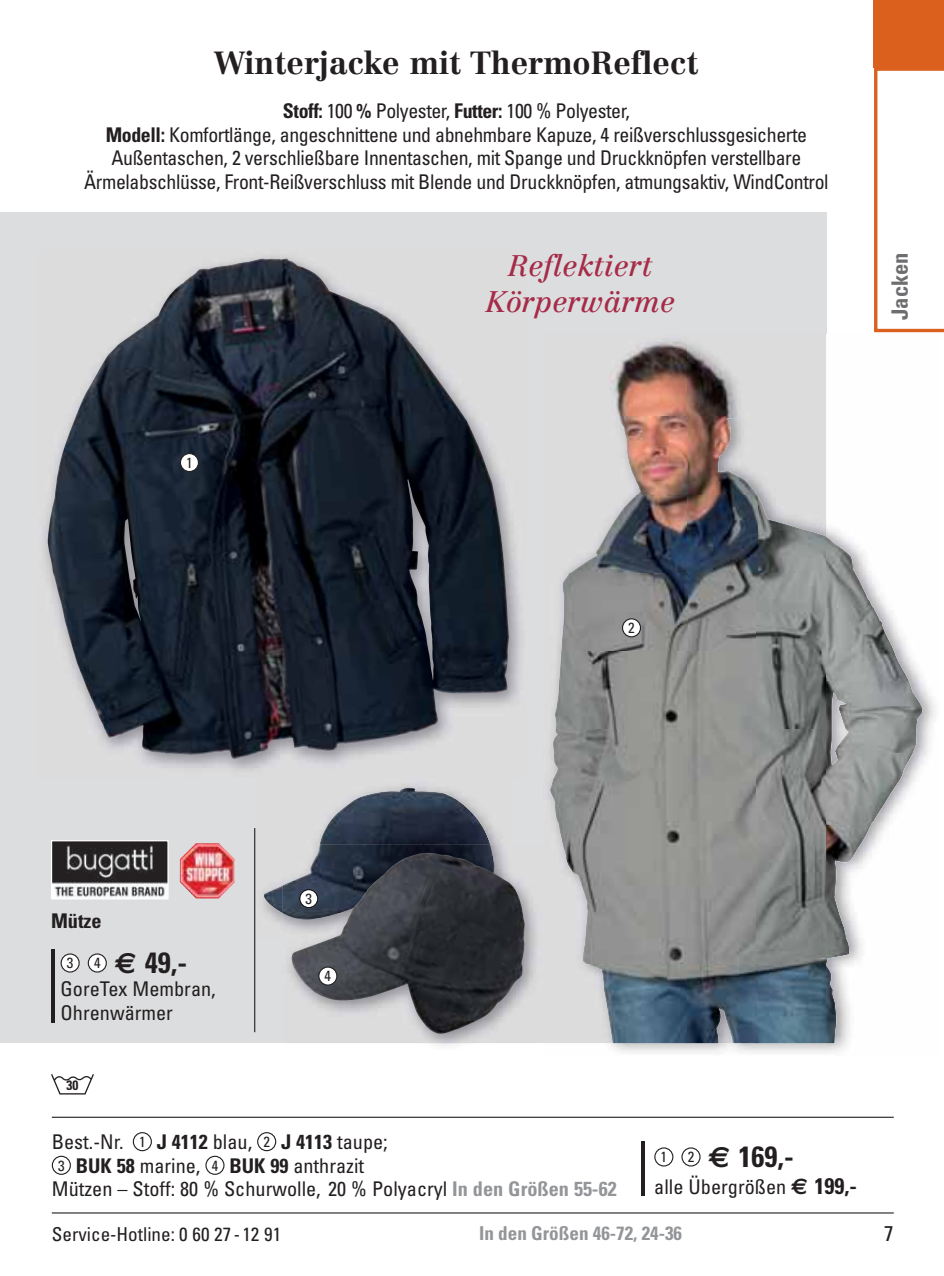
<style>
.page{position:relative;width:944px;height:1276px;background:#fff}
.page>*{position:absolute;margin:0;border:0;box-sizing:border-box;transform-origin:0 0}
.t1{font:700 31.5px "Centennial LT Std";color:#231f20}
.t2{font:italic 29.25px/36px "Centennial LT Std";color:#a62b48;text-align:center}
.t3{font:700 condensed 29.25px "Univers";color:#231f20}
.t4{font:700 condensed 22.5px "Univers";color:#6d6e70}
.t5{font:condensed 21.38px "Univers";color:#231f20}
.t6{font:condensed 20.25px/23.6px "Univers";letter-spacing:-.02em;color:#231f20;text-align:center}
.t7{font:condensed 20.25px/23.6px "Univers";color:#231f20}
.t8{font:700 condensed 20.25px "Univers";color:#231f20}
.t9{font:condensed 19.12px "Univers";color:#231f20}
.t10{font:700 condensed 19.12px "Univers";color:#939598}
.t11{font:condensed 14.62px "Univers";color:#231f20}
.s1{font-weight:700}
.s2{font-weight:400;font-size:14.62px}
.s3{font-family:"Euro Sans";font-stretch:normal}
.s4{font-size:14.62px}
.s5{font-weight:700;color:#939598}
.s6{font-family:"Euro Sans";font-weight:700;font-stretch:normal;font-size:22.5px}
.s7{font-weight:700;font-size:22.5px}
</style>
<div class="page">
<hr style="left:52px;top:1212px;width:842px;height:1px;background:#231f20">
<div style="left:0;top:212px;width:826px;height:831px;background:#dcddde"></div>
<hr style="left:52px;top:1116px;width:842px;height:1px;background:#231f20">
<div style="left:133px;top:1132px;width:19px;height:19px;border:1px solid #231f20;border-radius:50%"></div>
<div style="left:257px;top:1132px;width:19px;height:19px;border:1px solid #231f20;border-radius:50%"></div>
<div style="left:52px;top:1155px;width:19px;height:19px;border:1px solid #231f20;border-radius:50%"></div>
<div style="left:205px;top:1155px;width:20px;height:19px;border:1px solid #231f20;border-radius:50%"></div>
<img style="left:47px;top:258px;width:462px;height:502px">
<div style="left:180px;top:453px;width:18px;height:18px;background:#fff;border-radius:50%"></div>
<div style="left:180px;top:453px;width:19px;height:19px;border:1px solid #231f20;border-radius:50%"></div>
<img style="left:608px;top:526px;width:328px;height:528px">
<img style="left:826px;top:536px;width:49px;height:72px">
<img style="left:826px;top:608px;width:70px;height:218px">
<img style="left:826px;top:826px;width:45px;height:72px">
<img style="left:826px;top:898px;width:24px;height:145px">
<img style="left:610px;top:339px;width:78px;height:78px">
<img style="left:688px;top:343px;width:69px;height:622px">
<img style="left:618px;top:417px;width:70px;height:78px">
<img style="left:757px;top:494px;width:69px;height:549px">
<img style="left:568px;top:495px;width:120px;height:78px">
<img style="left:550px;top:573px;width:138px;height:314px">
<img style="left:581px;top:886px;width:107px;height:79px">
<img style="left:589px;top:965px;width:168px;height:78px">
<img style="left:264px;top:787px;width:226px;height:126px">
<hr style="left:51px;top:948px;width:3px;height:74px;background:#231f20">
<div style="left:61px;top:954px;width:18px;height:18px;background:#fff;border-radius:50%"></div>
<div style="left:61px;top:953px;width:19px;height:19px;border:1px solid #231f20;border-radius:50%"></div>
<div style="left:88px;top:954px;width:18px;height:18px;background:#fff;border-radius:50%"></div>
<div style="left:88px;top:953px;width:19px;height:19px;border:1px solid #231f20;border-radius:50%"></div>
<hr style="left:254px;top:828px;width:1px;height:204px;background:#231f20">
<svg style="left:51px;top:840px;width:118px;height:60px;background:#6a696a"></svg>
<hr style="left:642px;top:1141px;width:3px;height:54px;background:#231f20">
<div style="left:654px;top:1147px;width:19px;height:19px;border:1px solid #231f20;border-radius:50%"></div>
<div style="left:681px;top:1147px;width:20px;height:19px;border:1px solid #231f20;border-radius:50%"></div>
<div style="left:622px;top:619px;width:18px;height:18px;background:#fff;border-radius:50%"></div>
<div style="left:622px;top:618px;width:19px;height:19px;border:1px solid #231f20;border-radius:50%"></div>
<img style="left:180px;top:843px;width:55px;height:55px">
<img style="left:283px;top:844px;width:70px;height:75px">
<img style="left:353px;top:844px;width:71px;height:8px">
<img style="left:424px;top:844px;width:70px;height:8px">
<img style="left:291px;top:852px;width:234px;height:182px">
<div style="left:319px;top:967px;width:18px;height:18px;background:#fff;border-radius:50%"></div>
<div style="left:318px;top:966px;width:19px;height:19px;border:1px solid #231f20;border-radius:50%"></div>
<svg style="left:874px;top:68px;width:70px;height:264px"></svg>
<div style="left:874px;top:0;width:70px;height:68px;background:#db601e"></div>
<svg style="left:51px;top:1074px;width:43px;height:20px"></svg>
<h1 class="t1" style="left:214px;top:45px;width:486px">Winterjacke mit ThermoReflect</h1>
<p class="t6" style="left:84px;top:101px;width:746px"><span class="s1">Stoff:</span> 100 <span class="s1">%</span> Polyester, <span class="s1">Futter:</span> 100 % Polyester,<br><span class="s1">Modell:</span> Komfortlänge, angeschnittene und abnehmbare Kapuze, 4 reißverschlussgesicherte Außentaschen, 2 verschließbare Innentaschen, mit Spange und Druckknöpfen verstellbare Ärmelabschlüsse, Front-Reißverschluss mit Blende und Druckknöpfen, atmungsaktiv, WindControl</p>
<p class="t11" style="left:186px;top:457px;width:8px">1</p>
<h2 class="t2" style="left:486px;top:248px;width:191px">Reflektiert<br>Körperwärme</h2>
<p class="t11" style="left:628px;top:622px;width:8px">2</p>
<p class="t4" style="left:892px;top:320px;width:69px;rotate:-90deg">Jacken</p>
<p class="t8" style="left:51px;top:913px;width:52px">Mütze</p>
<p class="t11" style="left:67px;top:957px;width:8px">3</p>
<h2 class="t3" style="left:94px;top:951px;width:95px"><span class="s2">4</span> <span class="s3">€</span> 49,-</h2>
<p class="t7" style="left:61px;top:979px;width:157px">GoreTex Membran,<br>Ohrenwärmer</p>
<p class="t11" style="left:305px;top:893px;width:8px">3</p>
<p class="t11" style="left:325px;top:970px;width:8px">4</p>
<p class="t7" style="left:52px;top:1131px;width:337px">Best.-Nr. <span class="s4">1</span> <span class="s1">J 4112</span> blau, <span class="s4">2</span> <span class="s1">J 4113</span> taupe;</p>
<p class="t7" style="left:58px;top:1155px;width:308px"><span class="s4">3</span> <span class="s1">BUK 58</span> marine, <span class="s4">4</span> <span class="s1">BUK 99</span> anthrazit</p>
<p class="t7" style="left:52px;top:1179px;width:566px">Mützen – Stoff: 80 % Schurwolle, 20 % Polyacryl <span class="s5">In den Größen 55-62</span></p>
<p class="t10" style="left:479px;top:1226px;width:204px">In den Größen 46-72, 24-36</p>
<p class="t11" style="left:661px;top:1151px;width:8px">1</p>
<h2 class="t3" style="left:688px;top:1145px;width:108px"><span class="s2">2</span> <span class="s3">€</span> 169,-</h2>
<p class="t7" style="left:654px;top:1176px;width:204px">alle Übergrößen <span class="s6">€</span> <span class="s7">199,-</span></p>
<p class="t9" style="left:52px;top:1226px;width:231px">Service-Hotline: 0 60 27 - 12 91</p>
<p class="t5" style="left:884px;top:1225px;width:11px">7</p>
</div>
